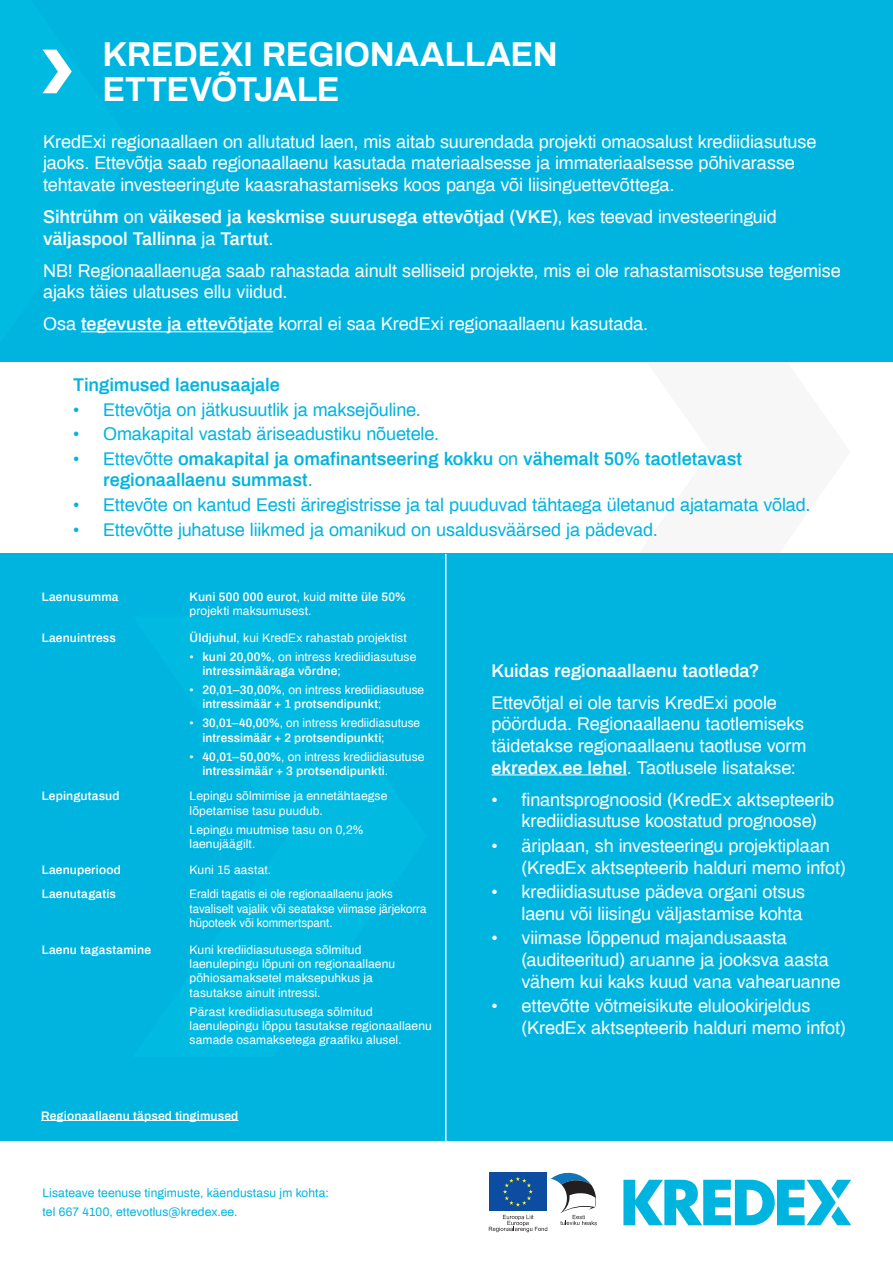
<style>
.page{position:relative;width:893px;height:1263px;background:#fff}
.page>*{position:absolute;margin:0;border:0;box-sizing:border-box;transform-origin:0 0}
.t1{font:700 33.75px/34.7px "Archivo";color:#fff}
.M-loetelu{font:18px/21.6px "Archivo";letter-spacing:-.005em;color:#fff}
.M-loetelu-2{font:18px "Archivo";letter-spacing:-.005em;color:#00b4e0}
.t2{font:600 18px/21.6px "Archivo";letter-spacing:-.005em;color:#fff}
.M-loetelu-3{font:600 18px/21.6px "Archivo";letter-spacing:-.005em;color:#00b4e0}
.S-LOETELU{font:12px/14.4px "Archivo";letter-spacing:.01em;color:#fff}
.S-LOETELU-2{font:600 12px/14.4px "Archivo";letter-spacing:.01em;color:#fff}
.S{font:600 12px/14.4px "Archivo";letter-spacing:.015em;color:#fff}
.S-2{font:12px/14.4px "Archivo";color:#fff;scale:.95 1}
.S-3{font:12px "Archivo";letter-spacing:.01em;color:#00b4e0}
.S-4{font:12px "Archivo";color:#fff}
.s1{font-weight:400}
.s2{font-weight:600}
</style>
<div class="page">
<svg style="left:555px;top:361px;width:295px;height:193px"></svg>
<div style="left:0;top:0;width:893px;height:361px;background:#00b4e0"></div>
<div style="left:0;top:554px;width:893px;height:587px;background:#00b4e0"></div>
<hr style="left:81px;top:331px;width:192px;height:1px;background:#fff">
<svg style="left:43px;top:50px;width:29px;height:43px"></svg>
<hr style="left:491px;top:774px;width:136px;height:1px;background:#fff">
<hr style="left:445px;top:554px;width:1px;height:676px;background:#fff">
<hr style="left:41px;top:1120px;width:197px;height:1px;background:#fff">
<svg style="left:489px;top:1172px;width:108px;height:60px"></svg>
<svg style="left:623px;top:1180px;width:228px;height:45px"></svg>
<p class="t1" style="left:103px;top:36px;width:456px">KREDEXI REGIONAALLAEN<br>ETTEVÕTJALE</p>
<p class="M-loetelu" style="left:43px;top:130px;width:775px">KredExi regionaallaen on allutatud laen, mis aitab suurendada projekti omaosalust krediidiasutuse jaoks. Ettevõtja saab regionaallaenu kasutada materiaalsesse ja immateriaalsesse põhivarasse tehtavate investeeringute kaasrahastamiseks koos panga või liisinguettevõttega.</p>
<p class="t2" style="left:43px;top:205px;width:735px">Sihtrühm <span class="s1">on</span> väikesed ja keskmise suurusega ettevõtjad (VKE)<span class="s1">, kes teevad investeeringuid </span>väljaspool Tallinna <span class="s1">ja</span> Tartut<span class="s1">.</span></p>
<p class="M-loetelu" style="left:43px;top:259px;width:799px">NB! Regionaallaenuga saab rahastada ainult selliseid projekte, mis ei ole rahastamisotsuse tegemise ajaks täies ulatuses ellu viidud.</p>
<p class="M-loetelu" style="left:43px;top:313px;width:607px">Osa <span class="s2">tegevuste ja ettevõtjate</span> korral ei saa KredExi regionaallaenu kasutada.</p>
<p class="M-loetelu-3" style="left:73px;top:373px;width:208px">Tingimused laenusaajale</p>
<p class="M-loetelu-2" style="left:73px;top:397px;width:349px">• Ettevõtja on jätkusuutlik ja maksejõuline.</p>
<p class="M-loetelu-2" style="left:73px;top:421px;width:367px">• Omakapital vastab äriseadustiku nõuetele.</p>
<p class="M-loetelu-3" style="left:103px;top:447px;width:640px;text-indent:-30px"><span class="s1">• Ettevõtte</span> omakapital ja omafinantseering kokku <span class="s1">on</span> vähemalt 50% taotletavast regionaallaenu summast<span class="s1">.</span></p>
<p class="M-loetelu-2" style="left:73px;top:492px;width:739px">• Ettevõte on kantud Eesti äriregistrisse ja tal puuduvad tähtaega ületanud ajatamata võlad.</p>
<p class="M-loetelu-2" style="left:73px;top:517px;width:586px">• Ettevõtte juhatuse liikmed ja omanikud on usaldusväärsed ja pädevad.</p>
<p class="S" style="left:42px;top:589px;width:78px">Laenusumma</p>
<p class="S" style="left:190px;top:589px;width:218px">Kuni 500 000 eurot<span class="s1">, kuid</span> mitte üle 50% <span class="s1">projekti maksumusest.</span></p>
<p class="S" style="left:42px;top:630px;width:76px">Laenuintress</p>
<p class="S-4" style="left:190px;top:629px;width:219px"><span class="s2">Üldjuhul</span>, kui KredEx rahastab projektist</p>
<p class="S-LOETELU-2" style="left:202px;top:649px;width:215px;text-indent:-13px"><span class="s1">•</span> kuni 20,00%<span class="s1">, on intress krediidiasutuse </span>intressimääraga võrdne<span class="s1">;</span></p>
<p class="S-LOETELU-2" style="left:202px;top:682px;width:223px;text-indent:-13px"><span class="s1">•</span> 20,01–30,00%<span class="s1">, on intress krediidiasutuse </span>intressimäär + 1 protsendipunkt<span class="s1">;</span></p>
<p class="S-LOETELU-2" style="left:202px;top:716px;width:219px;text-indent:-13px"><span class="s1">•</span> 30,01–40,00%<span class="s1">, on intress krediidiasutuse </span>intressimäär + 2 protsendipunkti<span class="s1">;</span></p>
<p class="S-LOETELU-2" style="left:202px;top:749px;width:224px;text-indent:-13px"><span class="s1">•</span> 40,01–50,00%<span class="s1">, on intress krediidiasutuse </span>intressimäär + 3 protsendipunkti<span class="s1">.</span></p>
<p class="S" style="left:42px;top:788px;width:79px">Lepingutasud</p>
<p class="S-LOETELU" style="left:190px;top:788px;width:199px">Lepingu sõlmimise ja ennetähtaegse lõpetamise tasu puudub.</p>
<p class="S-LOETELU" style="left:190px;top:822px;width:175px">Lepingu muutmise tasu on 0,2% laenujäägilt.</p>
<p class="S" style="left:42px;top:862px;width:81px">Laenuperiood</p>
<p class="S-4" style="left:190px;top:862px;width:83px">Kuni 15 aastat.</p>
<p class="S" style="left:42px;top:886px;width:76px">Laenutagatis</p>
<p class="S-2" style="left:190px;top:886px;width:251px">Eraldi tagatis ei ole regionaallaenu jaoks tavaliselt vajalik või seatakse viimase järjekorra hüpoteek või kommertspant.</p>
<p class="S" style="left:42px;top:942px;width:111px">Laenu tagastamine</p>
<p class="S-LOETELU" style="left:190px;top:942px;width:207px">Kuni krediidiasutusega sõlmitud laenulepingu lõpuni on regionaallaenu põhiosamaksetel maksepuhkus ja tasutakse ainult intressi.</p>
<p class="S-LOETELU" style="left:190px;top:1004px;width:244px">Pärast krediidiasutusega sõlmitud laenulepingu lõppu tasutakse regionaallaenu samade osamaksetega graafiku alusel.</p>
<p class="S" style="left:41px;top:1108px;width:199px">Regionaallaenu täpsed tingimused</p>
<p class="S-3" style="left:43px;top:1185px;width:288px">Lisateave teenuse tingimuste, käendustasu jm kohta:</p>
<p class="S-3" style="left:43px;top:1204px;width:197px">tel 667 4100, ettevotlus@kredex.ee.</p>
<p class="t2" style="left:491px;top:659px;width:270px">Kuidas regionaallaenu taotleda?</p>
<p class="M-loetelu" style="left:491px;top:691px;width:316px">Ettevõtjal ei ole tarvis KredExi poole pöörduda. Regionaallaenu taotlemiseks täidetakse regionaallaenu taotluse vorm <span class="s2">ekredex.ee lehel</span>. Taotlusele lisatakse:</p>
<p class="M-loetelu" style="left:521px;top:788px;width:314px;text-indent:-30px">• finantsprognoosid (KredEx aktsepteerib krediidiasutuse koostatud prognoose)</p>
<p class="M-loetelu" style="left:521px;top:834px;width:325px;text-indent:-30px">• äriplaan, sh investeeringu projektiplaan (KredEx aktsepteerib halduri memo infot)</p>
<p class="M-loetelu" style="left:491px;top:880px;width:315px;text-align:right">• krediidiasutuse pädeva organi otsus laenu või liisingu väljastamise kohta</p>
<p class="M-loetelu" style="left:521px;top:926px;width:321px;text-indent:-30px">• viimase lõppenud majandusaasta (auditeeritud) aruanne ja jooksva aasta vähem kui kaks kuud vana vahearuanne</p>
<p class="M-loetelu" style="left:521px;top:994px;width:325px;text-indent:-30px">• ettevõtte võtmeisikute elulookirjeldus (KredEx aktsepteerib halduri memo infot)</p>
</div>
